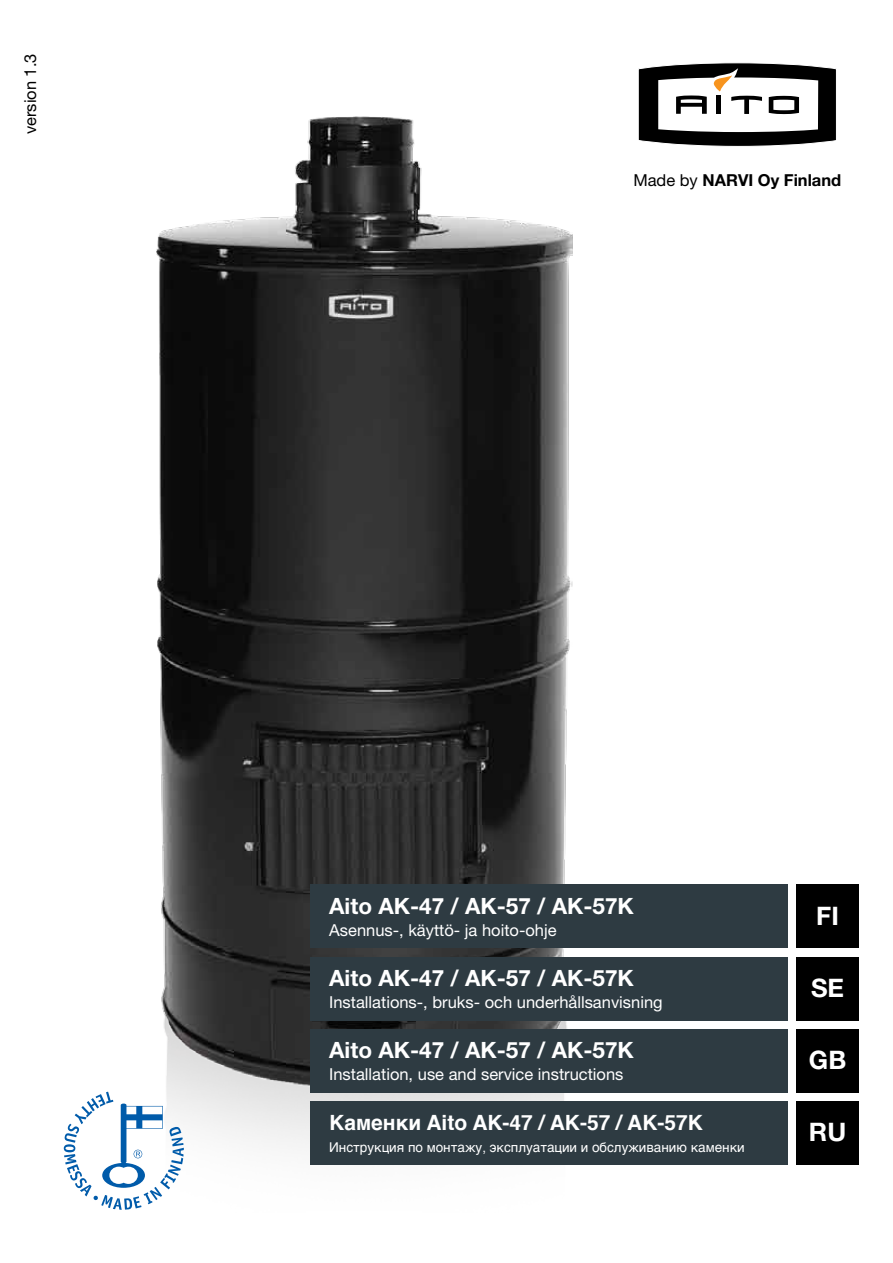
<style>
.page{position:relative;width:893px;height:1263px;background:#fff}
.page>*{position:absolute;margin:0;border:0;box-sizing:border-box;transform-origin:0 0}
.t1{font:700 25.5px "Helvetica Neue LT Std";color:#fff}
.t2{font:700 22.5px "Helvetica Neue LT Std";color:#fff}
.t3{font:700 21px "Helvetica";color:#fff}
.t4{font:16.5px "Helvetica Neue LT Std";color:#fff}
.t5{font:700 16.5px "Helvetica Neue LT Std";color:#000}
.t6{font:16.5px "Helvetica Neue LT Std";color:#000}
.t7{font:13.5px "Helvetica";color:#fff}
.s1{font-weight:400}
</style>
<div class="page">
<img style="left:157px;top:117px;width:415px;height:1032px">
<svg style="left:64px;top:1092px;width:120px;height:118px"></svg>
<svg style="left:638px;top:62px;width:198px;height:85px"></svg>
<div style="left:310px;top:884px;width:478px;height:64px;background:#2e3b42"></div>
<div style="left:310px;top:957px;width:478px;height:63px;background:#2e3b42"></div>
<div style="left:310px;top:1029px;width:478px;height:64px;background:#2e3b42"></div>
<div style="left:310px;top:1101px;width:478px;height:64px;background:#2e3b42"></div>
<div style="left:796px;top:884px;width:63px;height:64px;background:#000"></div>
<div style="left:796px;top:957px;width:63px;height:63px;background:#000"></div>
<div style="left:796px;top:1029px;width:63px;height:64px;background:#000"></div>
<div style="left:796px;top:1101px;width:63px;height:64px;background:#000"></div>
<p class="t6" style="left:20px;top:134px;width:82px;rotate:-90deg">version 1.3</p>
<p class="t5" style="left:633px;top:170px;width:209px"><span class="s1">Made by</span> NARVI Oy Finland</p>
<h2 class="t2" style="left:329px;top:892px;width:306px">Aito AK-47 / AK-57 / AK-57K</h2>
<p class="t4" style="left:329px;top:921px;width:229px">Asennus-, käyttö- ja hoito-ohje</p>
<h2 class="t2" style="left:329px;top:964px;width:306px">Aito AK-47 / AK-57 / AK-57K</h2>
<p class="t4" style="left:329px;top:993px;width:335px">Installations-, bruks- och underhållsanvisning</p>
<h2 class="t2" style="left:329px;top:1036px;width:306px">Aito AK-47 / AK-57 / AK-57K</h2>
<p class="t4" style="left:329px;top:1065px;width:296px">Installation, use and service instructions</p>
<p class="t3" style="left:329px;top:1114px;width:375px">Каменки Aito AK-47 / AK-57 / AK-57K</p>
<p class="t7" style="left:329px;top:1142px;width:417px">Инструкция по монтажу, эксплуатации и обслуживанию каменки</p>
<h1 class="t1" style="left:816px;top:900px;width:24px">FI</h1>
<h1 class="t1" style="left:811px;top:972px;width:35px">SE</h1>
<h1 class="t1" style="left:809px;top:1044px;width:39px">GB</h1>
<h1 class="t1" style="left:809px;top:1116px;width:39px">RU</h1>
</div>
